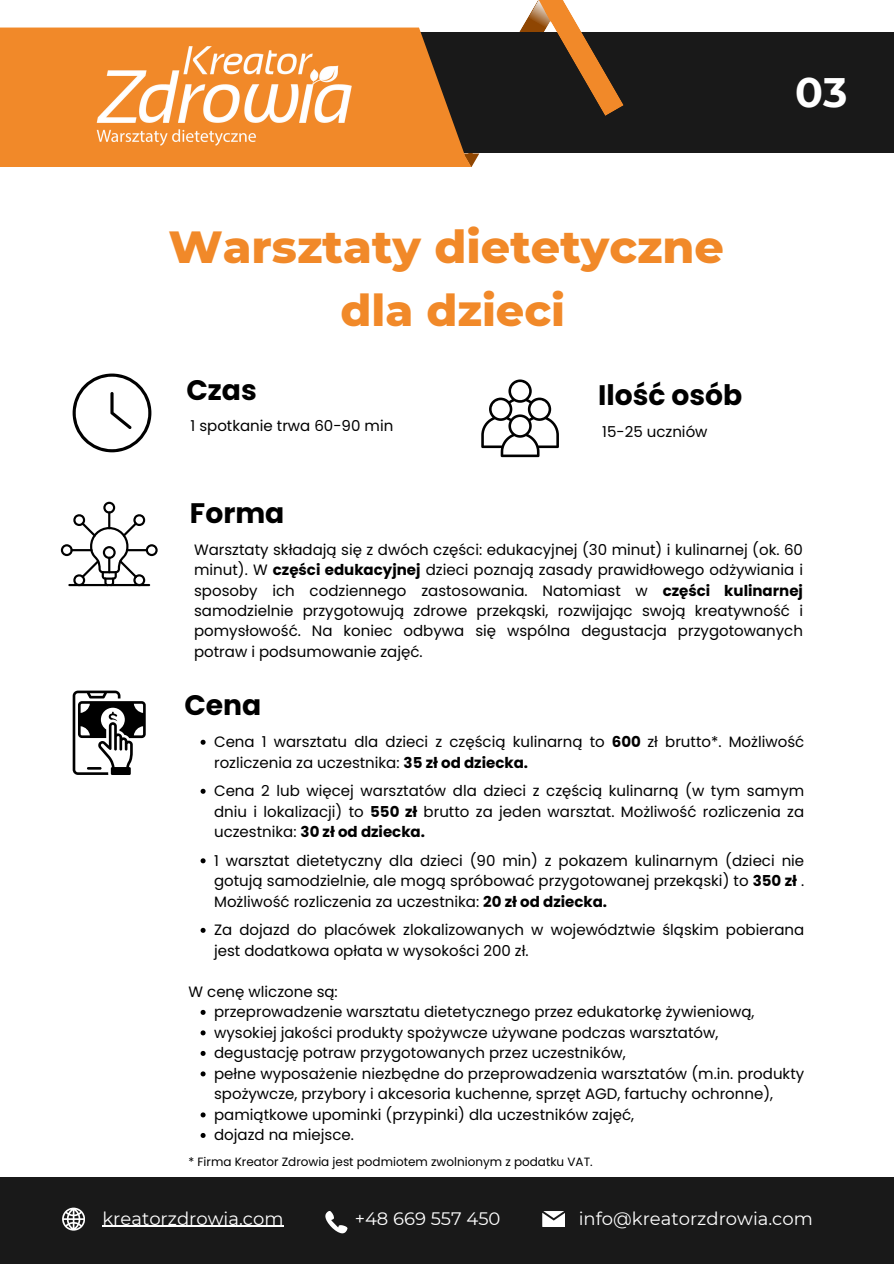
<style>
.page{position:relative;width:894px;height:1264px;background:#fff}
.page>*{position:absolute;margin:0;border:0;box-sizing:border-box;transform-origin:0 0}
.t1{font:800 45.9px "Montserrat";color:#f18929}
.t2{font:800 44.4px "Montserrat";color:#f18929}
.t3{font:700 41.1px "Montserrat";color:#fff}
.t4{font:700 28.2px "Poppins";color:#000}
.t5{font:18px "Montserrat";color:#fff}
.t6{font:15px/20.5px "Poppins";color:#000;text-align:justify}
.t7{font:12px "Poppins";color:#000}
.s1{font-weight:700}
</style>
<div class="page">
<div style="left:395px;top:33px;width:498px;height:120px;background:#191919"></div>
<svg style="left:0;top:0;width:623px;height:167px"></svg>
<svg style="left:0;top:28px;width:465px;height:127px;background:#db7e28"></svg>
<img style="left:89px;top:40px;width:269px;height:108px">
<svg style="left:73px;top:373px;width:78px;height:79px"></svg>
<svg style="left:481px;top:379px;width:77px;height:78px"></svg>
<svg style="left:61px;top:501px;width:97px;height:85px"></svg>
<svg style="left:73px;top:690px;width:73px;height:85px"></svg>
<svg style="left:200px;top:739px;width:5px;height:5px"></svg>
<svg style="left:200px;top:788px;width:5px;height:5px"></svg>
<svg style="left:200px;top:858px;width:5px;height:5px"></svg>
<svg style="left:200px;top:927px;width:5px;height:5px"></svg>
<svg style="left:200px;top:1009px;width:5px;height:5px"></svg>
<svg style="left:200px;top:1030px;width:5px;height:5px"></svg>
<svg style="left:200px;top:1050px;width:5px;height:5px"></svg>
<svg style="left:200px;top:1071px;width:5px;height:5px"></svg>
<svg style="left:200px;top:1112px;width:5px;height:5px"></svg>
<svg style="left:200px;top:1133px;width:5px;height:4px"></svg>
<div style="left:0;top:1177px;width:893px;height:86px;background:#191919"></div>
<svg style="left:62px;top:1207px;width:23px;height:23px"></svg>
<svg style="left:542px;top:1211px;width:22px;height:15px"></svg>
<svg style="left:325px;top:1211px;width:22px;height:22px"></svg>
<hr style="left:102px;top:1225px;width:181px;height:1px;background:#fff">
<p class="t1" style="left:168px;top:219px;width:557px">Warsztaty dietetyczne</p>
<p class="t2" style="left:340px;top:283px;width:226px">dla dzieci</p>
<h1 class="t4" style="left:186px;top:370px;width:72px">Czas</h1>
<p class="t6" style="left:190px;top:416px;width:204px">1 spotkanie trwa 60-90 min</p>
<p class="t4" style="left:598px;top:375px;width:146px">Ilość osób</p>
<h2 class="t6" style="left:602px;top:421px;width:107px">15-25 uczniów</h2>
<p class="t3" style="left:795px;top:67px;width:54px">03</p>
<h2 class="t4" style="left:190px;top:494px;width:96px">Forma</h2>
<h4 class="t6" style="left:194px;top:540px;width:610px">Warsztaty składają się z dwóch części: edukacyjnej (30 minut) i kulinarnej (ok. 60 minut). W <span class="s1">części edukacyjnej</span> dzieci poznają zasady prawidłowego odżywiania i sposoby ich codziennego zastosowania. Natomiast w <span class="s1">części kulinarnej </span>samodzielnie przygotowują zdrowe przekąski, rozwijając swoją kreatywność i pomysłowość. Na koniec odbywa się wspólna degustacja przygotowanych potraw i podsumowanie zajęć.</h4>
<h4 class="t4" style="left:184px;top:685px;width:78px">Cena</h4>
<p class="t6" style="left:214px;top:731px;width:591px">Cena 1 warsztatu dla dzieci z częścią kulinarną to <span class="s1">600</span> zł brutto*. Możliwość rozliczenia za uczestnika: <span class="s1">35 zł od dziecka.</span></p>
<h2 class="t6" style="left:214px;top:780px;width:591px">Cena 2 lub więcej warsztatów dla dzieci z częścią kulinarną (w tym samym dniu i lokalizacji) to <span class="s1">550 zł</span> brutto za jeden warsztat. Możliwość rozliczenia za uczestnika: <span class="s1">30 zł od dziecka.</span></h2>
<h4 class="t6" style="left:214px;top:850px;width:591px">1 warsztat dietetyczny dla dzieci (90 min) z pokazem kulinarnym (dzieci nie gotują samodzielnie, ale mogą spróbować przygotowanej przekąski) to <span class="s1">350 zł</span> .<br>Możliwość rozliczenia za uczestnika: <span class="s1">20 zł od dziecka.</span></h4>
<p class="t6" style="left:214px;top:919px;width:591px">Za dojazd do placówek zlokalizowanych w województwie śląskim pobierana jest dodatkowa opłata w wysokości 200 zł.</p>
<h2 class="t6" style="left:188px;top:981px;width:151px">W cenę wliczone są:</h2>
<p class="t6" style="left:214px;top:1001px;width:542px">przeprowadzenie warsztatu dietetycznego przez edukatorkę żywieniową,</p>
<p class="t6" style="left:214px;top:1022px;width:505px">wysokiej jakości produkty spożywcze używane podczas warsztatów,</p>
<p class="t6" style="left:214px;top:1042px;width:413px">degustację potraw przygotowanych przez uczestników,</p>
<p class="t6" style="left:214px;top:1063px;width:591px">pełne wyposażenie niezbędne do przeprowadzenia warsztatów (m.in. produkty spożywcze, przybory i akcesoria kuchenne, sprzęt AGD, fartuchy ochronne),</p>
<h4 class="t6" style="left:214px;top:1104px;width:421px">pamiątkowe upominki (przypinki) dla uczestników zajęć,</h4>
<p class="t6" style="left:214px;top:1124px;width:141px">dojazd na miejsce.</p>
<p class="t7" style="left:188px;top:1153px;width:405px">* Firma Kreator Zdrowia jest podmiotem zwolnionym z podatku VAT.</p>
<p class="t5" style="left:102px;top:1207px;width:182px">kreatorzdrowia.com</p>
<p class="t5" style="left:354px;top:1207px;width:147px">+48 669 557 450</p>
<p class="t5" style="left:578px;top:1207px;width:235px">info@kreatorzdrowia.com</p>
</div>
